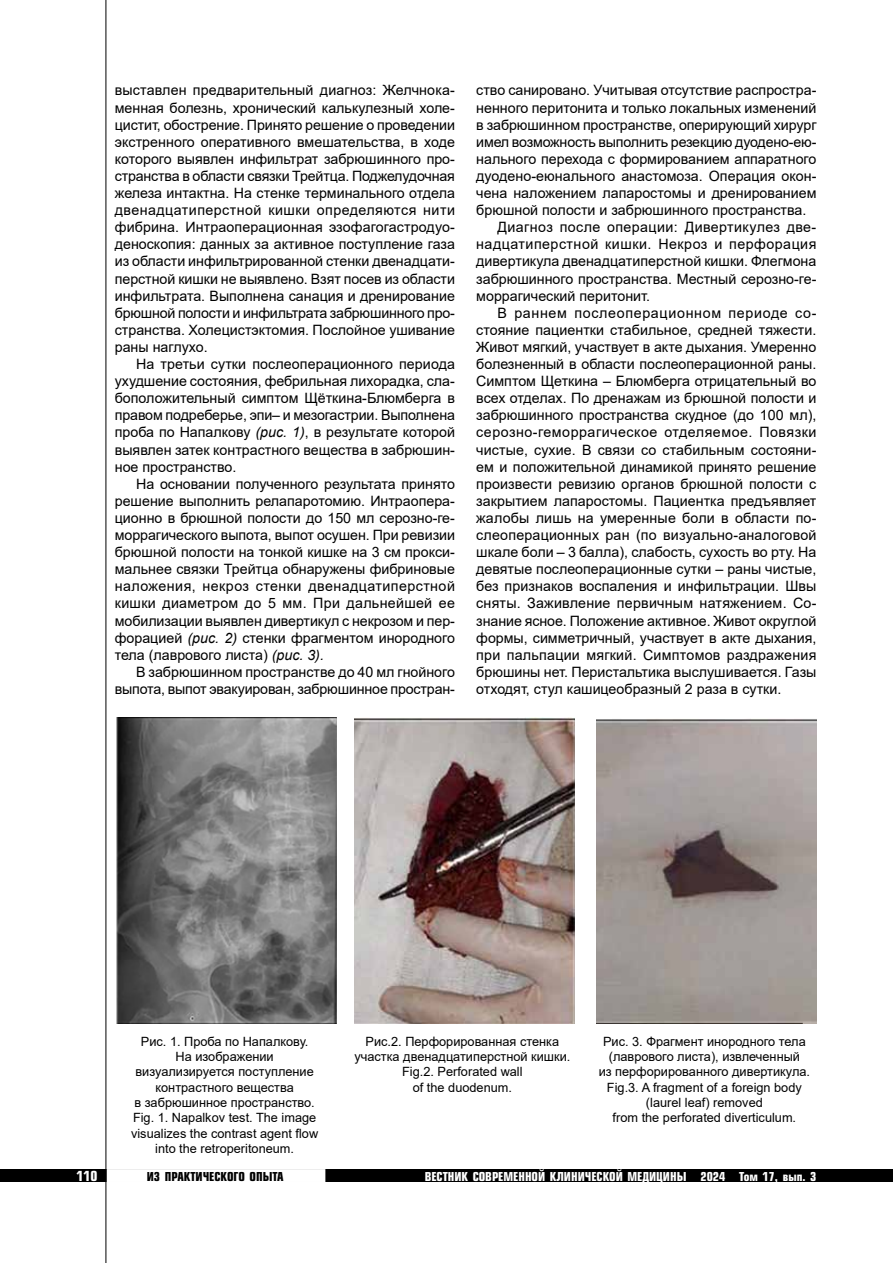
<style>
.page{position:relative;width:893px;height:1263px;background:#fff}
.page>*{position:absolute;margin:0;border:0;box-sizing:border-box;transform-origin:0 0}
.t1{font:14.25px/17.1px "Arial";color:#000;text-align:justify}
.t2{font:14.25px "Arial";letter-spacing:.035em;color:#000}
.t3{font:14.25px "Arial";letter-spacing:.03em;color:#000}
.t4{font:14.25px "Arial";letter-spacing:.05em;color:#000}
.t5{font:700 13.5px "Europe Cond";color:#fff}
.t6{font:12.75px/15.3px "Arial";color:#000;text-align:center}
.t7{font:700 12px "Europe Cond";color:#fff}
.t8{font:700 12px "Europe Cond";color:#000}
.s1{font-style:italic}
</style>
<div class="page">
<div style="left:0;top:1169px;width:893px;height:13px;background:#000"></div>
<div style="left:107px;top:1169px;width:218px;height:13px;background:#fff;border:2px solid #fff"></div>
<hr style="left:106px;top:0;width:1px;height:1263px;background:#000">
<img style="left:117px;top:717px;width:220px;height:306px">
<img style="left:355px;top:717px;width:219px;height:306px">
<img style="left:597px;top:719px;width:219px;height:304px">
<p class="t1" style="left:115px;top:82px;width:342px">выставлен предварительный диагноз: Желчнока&shy;менная болезнь, хронический калькулезный холе&shy;цистит, обострение. Принято решение о проведении экстренного оперативного вмешательства, в ходе которого выявлен инфильтрат забрюшинного про&shy;странства в области связки Трейтца. Поджелудочная железа интактна. На стенке терминального отдела двенадцатиперстной кишки определяются нити фибрина. Интраоперационная эзофагогастродуо&shy;деноскопия: данных за активное поступление газа из области инфильтрированной стенки двенадцати&shy;перстной кишки не выявлено. Взят посев из области инфильтрата. Выполнена санация и дренирование брюшной полости и инфильтрата забрюшинного про&shy;странства. Холецистэктомия. Послойное ушивание раны наглухо.</p>
<p class="t1" style="left:115px;top:355px;width:342px;text-indent:21px">На третьи сутки послеоперационного периода ухудшение состояния, фебрильная лихорадка, сла&shy;боположительный симптом Щёткина-Блюмберга в правом подреберье, эпи‒ и мезогастрии. Выполнена проба по Напалкову <span class="s1">(рис. 1)</span>, в результате которой выявлен затек контрастного вещества в забрюшин&shy;ное пространство.</p>
<p class="t1" style="left:115px;top:475px;width:342px;text-indent:21px">На основании полученного результата принято решение выполнить релапаротомию. Интраопера&shy;ционно в брюшной полости до 150 мл серозно-ге&shy;моррагического выпота, выпот осушен. При ревизии брюшной полости на тонкой кишке на 3 см прокси&shy;мальнее связки Трейтца обнаружены фибриновые наложения, некроз стенки двенадцатиперстной кишки диаметром до 5 мм. При дальнейшей ее мобилизации выявлен дивертикул с некрозом и пер&shy;форацией <span class="s1">(рис. 2)</span> стенки фрагментом инородного тела (лаврового листа) <span class="s1">(рис. 3).</span></p>
<p class="t1" style="left:115px;top:663px;width:342px;text-align:right">В забрюшинном пространстве до 40 мл гнойного выпота, выпот эвакуирован, забрюшинное простран-</p>
<p class="t1" style="left:476px;top:82px;width:342px">ство санировано. Учитывая отсутствие распростра-</p>
<p class="t1" style="left:476px;top:99px;width:342px">ненного перитонита и только локальных изменений</p>
<p class="t1" style="left:476px;top:116px;width:342px">в забрюшинном пространстве, оперирующий хирург</p>
<p class="t1" style="left:476px;top:133px;width:342px">имел возможность выполнить резекцию дуодено-ею-</p>
<p class="t1" style="left:476px;top:150px;width:342px">нального перехода с формированием аппаратного</p>
<p class="t1" style="left:476px;top:167px;width:342px">дуодено-еюнального анастомоза. Операция окон-</p>
<p class="t1" style="left:476px;top:184px;width:342px">чена наложением лапаростомы и дренированием</p>
<p class="t1" style="left:476px;top:201px;width:332px">брюшной полости и забрюшинного пространства.</p>
<p class="t3" style="left:497px;top:217px;width:320px">Диагноз после операции: Дивертикулез две-</p>
<p class="t2" style="left:476px;top:234px;width:342px">надцатиперстной кишки. Некроз и перфорация</p>
<p class="t1" style="left:476px;top:253px;width:342px">дивертикула двенадцатиперстной кишки. Флегмона</p>
<p class="t1" style="left:476px;top:270px;width:342px">забрюшинного пространства. Местный серозно-ге-</p>
<p class="t1" style="left:476px;top:287px;width:175px">моррагический перитонит.</p>
<p class="t4" style="left:497px;top:303px;width:320px">В раннем послеоперационном периоде со-</p>
<p class="t1" style="left:476px;top:321px;width:342px">стояние пациентки стабильное, средней тяжести.</p>
<p class="t1" style="left:476px;top:338px;width:342px">Живот мягкий, участвует в акте дыхания. Умеренно</p>
<p class="t1" style="left:476px;top:355px;width:342px">болезненный в области послеоперационной раны.</p>
<p class="t1" style="left:476px;top:372px;width:342px">Симптом Щеткина ‒ Блюмберга отрицательный во</p>
<p class="t1" style="left:476px;top:390px;width:342px">всех отделах. По дренажам из брюшной полости и</p>
<p class="t1" style="left:476px;top:407px;width:342px">забрюшинного пространства скудное (до 100 мл),</p>
<p class="t2" style="left:476px;top:423px;width:342px">серозно-геморрагическое отделяемое. Повязки</p>
<p class="t1" style="left:476px;top:441px;width:342px">чистые, сухие. В связи со стабильным состояни-</p>
<p class="t1" style="left:476px;top:458px;width:342px">ем и положительной динамикой принято решение</p>
<p class="t1" style="left:476px;top:475px;width:342px">произвести ревизию органов брюшной полости с</p>
<p class="t1" style="left:476px;top:492px;width:342px">закрытием лапаростомы. Пациентка предъявляет</p>
<p class="t1" style="left:476px;top:509px;width:342px">жалобы лишь на умеренные боли в области по-</p>
<p class="t1" style="left:476px;top:526px;width:342px">слеоперационных ран (по визуально-аналоговой</p>
<p class="t1" style="left:476px;top:543px;width:342px">шкале боли ‒ 3 балла), слабость, сухость во рту. На</p>
<p class="t1" style="left:476px;top:561px;width:342px">девятые послеоперационные сутки ‒ раны чистые,</p>
<p class="t1" style="left:476px;top:578px;width:342px">без признаков воспаления и инфильтрации. Швы</p>
<p class="t1" style="left:476px;top:595px;width:342px">сняты. Заживление первичным натяжением. Со-</p>
<p class="t1" style="left:476px;top:612px;width:342px">знание ясное. Положение активное. Живот округлой</p>
<p class="t1" style="left:476px;top:629px;width:342px">формы, симметричный, участвует в акте дыхания,</p>
<p class="t1" style="left:476px;top:646px;width:342px">при пальпации мягкий. Симптомов раздражения</p>
<p class="t1" style="left:476px;top:663px;width:342px">брюшины нет. Перистальтика выслушивается. Газы</p>
<p class="t1" style="left:476px;top:680px;width:307px">отходят, стул кашицеобразный 2 раза в сутки.</p>
<p class="t6" style="left:131px;top:1033px;width:189px">Рис. 1. Проба по Напалкову.<br>На изображении визуализируется поступление контрастного вещества<br>в забрюшинное пространство.<br>Fig. 1. Napalkov test. The image visualizes the contrast agent flow into the retroperitoneum.</p>
<p class="t6" style="left:354px;top:1033px;width:217px">Рис.2. Перфорированная стенка участка двенадцатиперстной кишки.<br>Fig.2. Perforated wall<br>of the duodenum.</p>
<p class="t6" style="left:599px;top:1033px;width:213px">Рис. 3. Фрагмент инородного тела (лаврового листа), извлеченный<br>из перфорированного дивертикула.<br>Fig.3. A fragment of a foreign body (laurel leaf) removed<br>from the perforated diverticulum.</p>
<p class="t5" style="left:76px;top:1167px;width:22px">110</p>
<p class="t8" style="left:147px;top:1168px;width:138px">ИЗ ПРАКТИЧЕСКОГО ОПЫТА</p>
<p class="t7" style="left:425px;top:1168px;width:393px">ВЕСТНИК СОВРЕМЕННОЙ КЛИНИЧЕСКОЙ МЕДИЦИНЫ 2024 Том 17, вып. 3</p>
</div>
